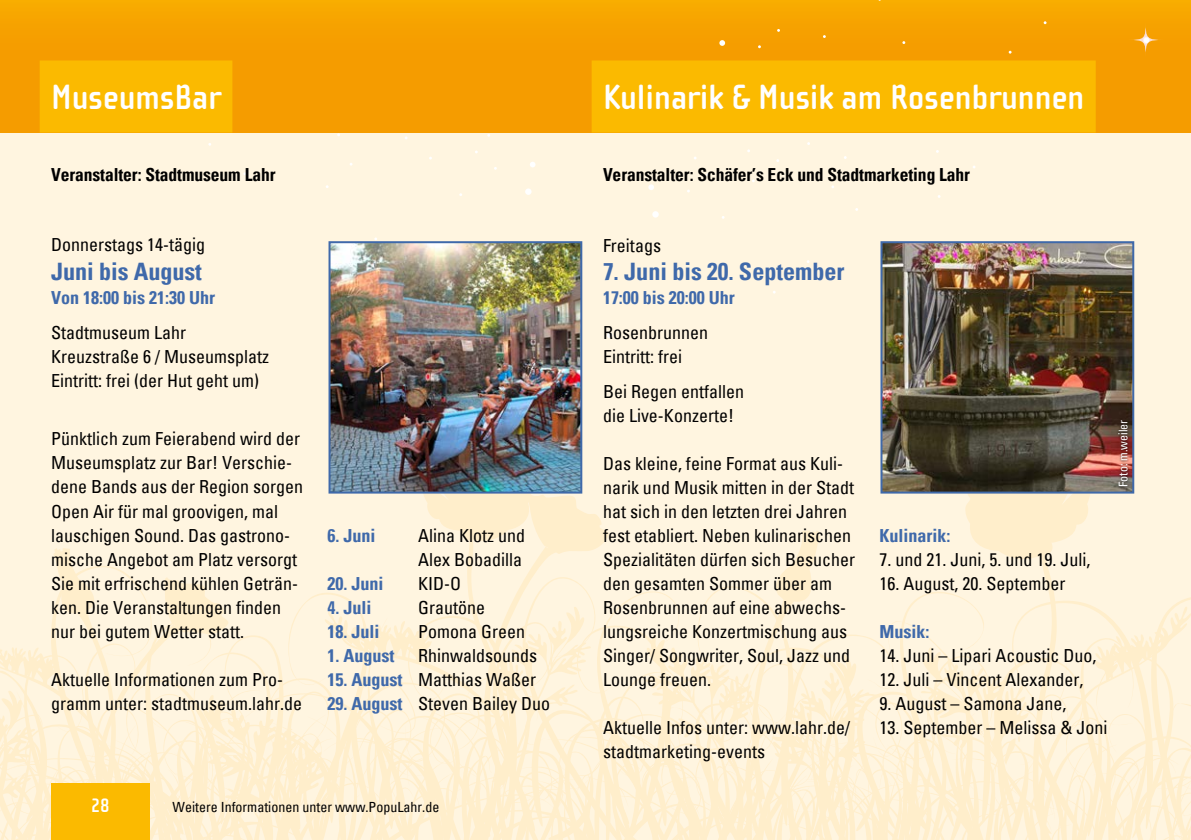
<style>
.page{position:relative;width:1191px;height:840px;background:#fff}
.page>*{position:absolute;margin:0;border:0;box-sizing:border-box;transform-origin:0 0}
.t1{font:700 36px "Cholla Sans OT";color:#fff}
.t2{font:700 condensed 24px "Univers";color:#3f69aa}
.t3{font:700 20px "Cholla Sans OT";color:#fff}
.t4{font:condensed 18px/24px "Univers";color:#000}
.t5{font:700 condensed 18px "Univers";color:#3f69aa}
.t6{font:700 condensed 18px "Univers";letter-spacing:-.005em;color:#000}
.t7{font:condensed 14px "Univers";color:#000}
.t8{font:condensed 12px "Univers";color:#fff}
.s1{font-weight:700;color:#3f69aa}
</style>
<div class="page">
<div style="left:0;top:0;width:1191px;height:839px;background:#fff5e0"></div>
<svg style="left:648px;top:184px;width:6px;height:6px"></svg>
<div style="left:652px;top:211px;width:7px;height:6px;background:#fff;border-radius:50%"></div>
<svg style="left:607px;top:332px;width:5px;height:6px"></svg>
<svg style="left:530px;top:162px;width:5px;height:5px"></svg>
<div style="left:525px;top:188px;width:6px;height:7px;background:#fff;border-radius:50%"></div>
<svg style="left:989px;top:493px;width:103px;height:96px;fill:#ffeecb"></svg>
<svg style="left:0;top:454px;width:989px;height:385px"></svg>
<svg style="left:879px;top:589px;width:312px;height:250px"></svg>
<div style="left:0;top:0;width:1191px;height:132px;background:linear-gradient(to right,#f6a000,#f6a100)"></div>
<svg style="left:1127px;top:21px;width:37px;height:37px"></svg>
<svg style="left:719px;top:40px;width:6px;height:6px"></svg>
<div style="left:51px;top:782px;width:99px;height:57px;background:#fbba00"></div>
<div style="left:591px;top:60px;width:504px;height:72px;background:#fbba00"></div>
<div style="left:40px;top:60px;width:192px;height:72px;background:#fbba00"></div>
<img style="left:331px;top:244px;width:248px;height:246px">
<div style="left:328px;top:241px;width:254px;height:252px;border:2px solid #3f69aa"></div>
<img style="left:883px;top:244px;width:248px;height:246px">
<div style="left:880px;top:241px;width:254px;height:252px;border:2px solid #3f69aa"></div>
<div style="left:1116px;top:417px;width:13px;height:71px;background:#000;opacity:.75"></div>
<h1 class="t1" style="left:51px;top:77px;width:171px">MuseumsBar</h1>
<p class="t6" style="left:51px;top:164px;width:226px">Veranstalter: Stadtmuseum Lahr</p>
<p class="t4" style="left:51px;top:232px;width:155px">Donnerstags 14-tägig</p>
<h2 class="t2" style="left:51px;top:256px;width:152px">Juni bis August</h2>
<p class="t5" style="left:51px;top:286px;width:165px">Von 18:00 bis 21:30 Uhr</p>
<p class="t4" style="left:51px;top:320px;width:219px">Stadtmuseum Lahr<br>Kreuzstraße 6 / Museumsplatz<br>Eintritt: frei (der Hut geht um)</p>
<p class="t4" style="left:51px;top:426px;width:253px">Pünktlich zum Feierabend wird der<br>Museumsplatz zur Bar! Verschie&shy;dene Bands aus der Region sorgen<br>Open Air für mal groovigen, mal lauschigen Sound. Das gastrono&shy;mische Angebot am Platz versorgt<br>Sie mit erfrischend kühlen Geträn&shy;ken. Die Veranstaltungen finden nur bei gutem Wetter statt.</p>
<p class="t4" style="left:51px;top:666px;width:252px">Aktuelle Informationen zum Pro&shy;gramm unter: stadtmuseum.lahr.de</p>
<p class="t5" style="left:327px;top:523px;width:49px">6. Juni</p>
<p class="t4" style="left:418px;top:522px;width:108px">Alina Klotz und<br>Alex Bobadilla</p>
<p class="t5" style="left:327px;top:571px;width:57px">20. Juni</p>
<p class="t4" style="left:418px;top:570px;width:45px">KID-O</p>
<p class="t5" style="left:327px;top:595px;width:45px">4. Juli</p>
<p class="t4" style="left:418px;top:594px;width:68px">Grautöne</p>
<p class="t5" style="left:327px;top:619px;width:53px">18. Juli</p>
<p class="t4" style="left:418px;top:618px;width:108px">Pomona Green</p>
<p class="t5" style="left:327px;top:643px;width:68px">1. August</p>
<p class="t4" style="left:418px;top:642px;width:120px">Rhinwaldsounds</p>
<p class="t4" style="left:327px;top:666px;width:210px"><span class="s1">15. August</span> Matthias Waßer</p>
<p class="t4" style="left:327px;top:690px;width:224px"><span class="s1">29. August</span> Steven Bailey Duo</p>
<p class="t3" style="left:91px;top:793px;width:21px">28</p>
<p class="t7" style="left:172px;top:797px;width:268px">Weitere Informationen unter www.PopuLahr.de</p>
<h1 class="t1" style="left:603px;top:77px;width:483px">Kulinarik &amp; Musik am Rosenbrunnen</h1>
<p class="t6" style="left:603px;top:164px;width:368px">Veranstalter: Schäfer’s Eck und Stadtmarketing Lahr</p>
<p class="t4" style="left:603px;top:232px;width:59px">Freitags</p>
<h2 class="t2" style="left:603px;top:256px;width:243px">7. Juni bis 20. September</h2>
<p class="t5" style="left:603px;top:286px;width:133px">17:00 bis 20:00 Uhr</p>
<p class="t4" style="left:603px;top:320px;width:106px">Rosenbrunnen<br>Eintritt: frei</p>
<p class="t4" style="left:603px;top:379px;width:142px">Bei Regen entfallen die Live-Konzerte!</p>
<p class="t4" style="left:603px;top:450px;width:253px">Das kleine, feine Format aus Kuli&shy;narik und Musik mitten in der Stadt hat sich in den letzten drei Jahren fest etabliert. Neben kulinarischen<br>Spezialitäten dürfen sich Besucher den gesamten Sommer über am<br>Rosenbrunnen auf eine abwechs&shy;lungsreiche Konzertmischung aus<br>Singer/ Songwriter, Soul, Jazz und<br>Lounge freuen.</p>
<p class="t4" style="left:603px;top:714px;width:248px">Aktuelle Infos unter: www.lahr.de/ stadtmarketing-events</p>
<p class="t8" style="left:1115px;top:486px;width:69px;rotate:-90deg">Foto: m.weiler</p>
<p class="t5" style="left:879px;top:524px;width:73px">Kulinarik:</p>
<p class="t4" style="left:879px;top:546px;width:212px">7. und 21. Juni, 5. und 19. Juli,</p>
<p class="t4" style="left:879px;top:570px;width:187px">16. August, 20. September</p>
<p class="t5" style="left:879px;top:620px;width:51px">Musik:</p>
<p class="t4" style="left:879px;top:642px;width:218px">14. Juni – Lipari Acoustic Duo,</p>
<p class="t4" style="left:879px;top:666px;width:205px">12. Juli – Vincent Alexander,</p>
<p class="t4" style="left:879px;top:690px;width:188px">9. August – Samona Jane,</p>
<p class="t4" style="left:879px;top:714px;width:229px">13. September – Melissa &amp; Joni</p>
</div>
